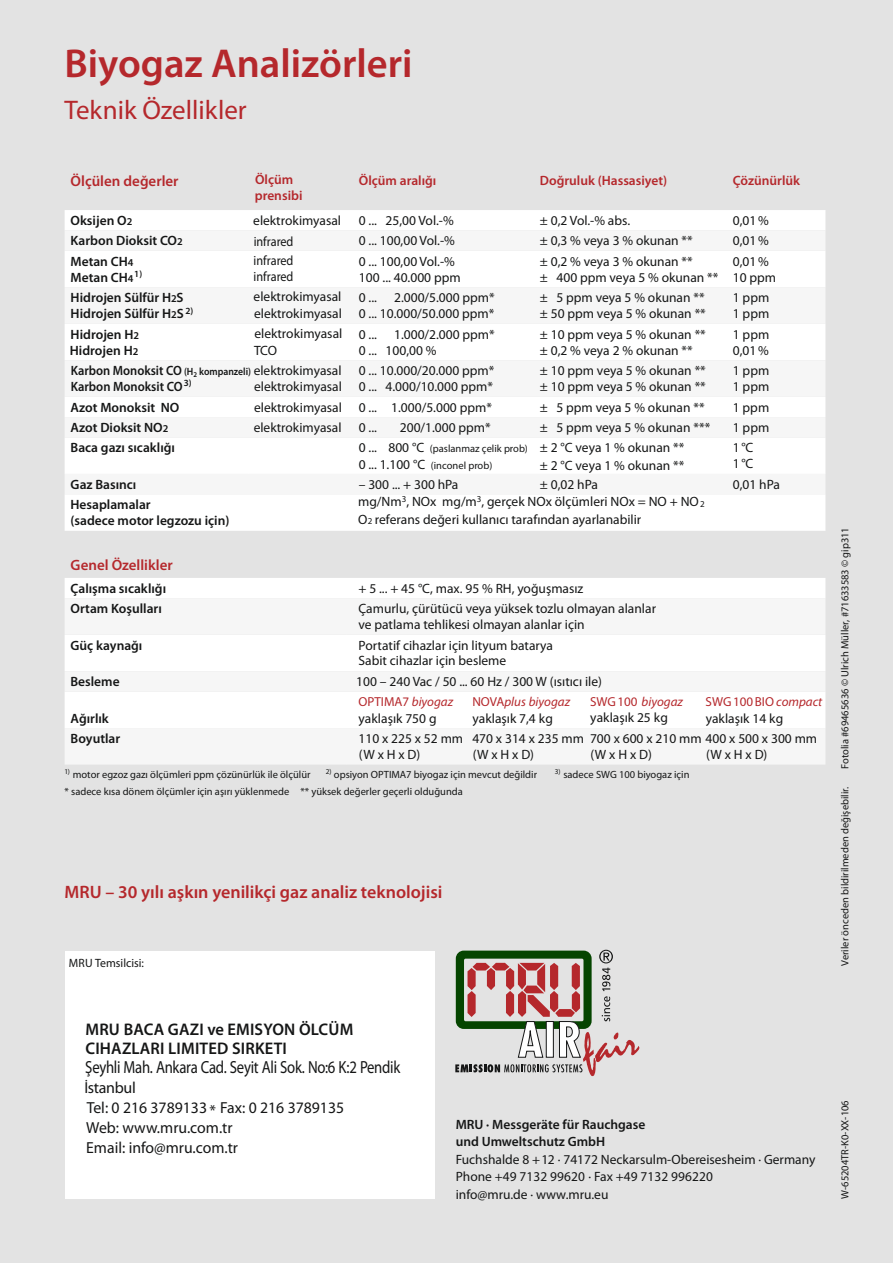
<style>
.page{position:relative;width:893px;height:1263px;background:#e3e3e3}
.page>*{position:absolute;margin:0;border:0;box-sizing:border-box;transform-origin:0 0}
.t1{font:600 40.5px "Myriad Pro";color:#b5282c}
.t2{font:27px "Myriad Pro";color:#b5282c}
.t3{font:600 18px "Myriad Pro";color:#b5282c}
.t4{font:17.55px "Myriad Pro";letter-spacing:-.02em;color:#151616;scale:.84 1}
.t5{font:600 16.8px/19.5px "Myriad Pro";letter-spacing:.01em;color:#151616}
.t6{font:16.05px/19.5px "Myriad Pro";color:#151616}
.t7{font:600 15px "Myriad Pro";color:#b5282c}
.t8{font:13.5px/16.2px "Myriad Pro";color:#151616}
.t9{font:600 13.5px/16.2px "Myriad Pro";color:#151616}
.t10{font:600 13.5px/15.3px "Myriad Pro";color:#b5282c}
.t11{font:600 13.5px "Myriad Pro";color:#151616;scale:.92 1}
.t12{font:13.5px/18.9px "Myriad Pro";color:#151616;scale:.9 1}
.t13{font:600 13.5px "Myriad Pro";color:#151616;scale:.93 1}
.t14{font:13.05px "Myriad Pro";color:#b5282c}
.t15{font:italic 13.05px "Myriad Pro";color:#b5282c}
.t16{font:12px "Myriad Pro";color:#151616}
.t17{font:10.5px/16.4px "Myriad Pro";color:#151616}
.t18{font:9px "Myriad Pro";color:#151616}
.t19{font:7.35px "Myriad Pro";color:#151616}
.t20{font:600 7.35px "Myriad Pro";color:#151616;scale:.92 1}
.s1{font-size:10.5px}
.s2{font-weight:400}
.s3{font-size:13.5px}
.s4{font-size:9px}
.s5{font-style:italic}
.s6{font-style:normal}
</style>
<div class="page">
<div style="left:65px;top:210px;width:760px;height:321px;background:#fff"></div>
<svg style="left:65px;top:230px;width:760px;height:264px;background:#fafafa"></svg>
<div style="left:65px;top:578px;width:760px;height:20px;background:#fff"></div>
<svg style="left:65px;top:598px;width:760px;height:167px;background:#f9f9f9"></svg>
<div style="left:65px;top:951px;width:369px;height:248px;background:#fff"></div>
<svg style="left:455px;top:950px;width:184px;height:126px"></svg>
<h1 class="t1" style="left:65px;top:47px;width:349px">Biyogaz Analizörleri</h1>
<h2 class="t2" style="left:65px;top:98px;width:184px">Teknik Özellikler</h2>
<p class="t7" style="left:71px;top:174px;width:109px">Ölçülen değerler</p>
<p class="t10" style="left:255px;top:173px;width:49px">Ölçüm prensibi</p>
<p class="t10" style="left:359px;top:173px;width:79px">Ölçüm aralığı</p>
<p class="t10" style="left:540px;top:173px;width:129px">Doğruluk (Hassasiyet)</p>
<p class="t10" style="left:733px;top:173px;width:69px">Çözünürlük</p>
<p class="t9" style="left:71px;top:213px;width:63px">Oksijen O<span class="s1">2</span></p>
<p class="t8" style="left:253px;top:213px;width:89px">elektrokimyasal</p>
<p class="t8" style="left:359px;top:213px;width:96px">0 ... 25,00 Vol.-%</p>
<p class="t8" style="left:540px;top:213px;width:92px">± 0,2 Vol.-% abs.</p>
<p class="t8" style="left:733px;top:213px;width:37px">0,01 %</p>
<p class="t9" style="left:71px;top:234px;width:114px">Karbon Dioksit CO<span class="s1">2</span></p>
<p class="t8" style="left:359px;top:234px;width:98px">0 ... 100,00 Vol.-%</p>
<p class="t8" style="left:540px;top:234px;width:154px">± 0,3 % veya 3 % okunan **</p>
<p class="t8" style="left:733px;top:234px;width:37px">0,01 %</p>
<p class="t9" style="left:71px;top:254px;width:73px">Metan CH<span class="s1">4<br></span>Metan CH<span class="s1">4</span><sup>1)</sup></p>
<p class="t8" style="left:359px;top:254px;width:103px">0 ... 100,00 Vol.-%<br>100 ... 40.000 ppm</p>
<p class="t8" style="left:540px;top:254px;width:180px">± 0,2 % veya 3 % okunan **<br>± 400 ppm veya 5 % okunan **</p>
<p class="t8" style="left:733px;top:254px;width:45px">0,01 %<br>10 ppm</p>
<p class="t9" style="left:71px;top:291px;width:124px">Hidrojen Sülfür H<span class="s1">2</span>S<br>Hidrojen Sülfür H<span class="s1">2</span>S <sup>2)</sup></p>
<p class="t12" style="left:254px;top:233px;width:46px">infrared infrared</p>
<p class="t12" style="left:254px;top:268px;width:46px">infrared</p>
<p class="t8" style="left:254px;top:290px;width:89px">elektrokimyasal</p>
<p class="t8" style="left:359px;top:291px;width:137px;text-align:right">2.000/5.000 ppm*<br>0 ... 10.000/50.000 ppm*</p>
<p class="t8" style="left:540px;top:291px;width:167px">± 5 ppm veya 5 % okunan ** ± 50 ppm veya 5 % okunan **</p>
<p class="t8" style="left:733px;top:291px;width:38px">1 ppm<br>1 ppm</p>
<p class="t8" style="left:359px;top:291px;width:20px">0 ...</p>
<p class="t8" style="left:254px;top:305px;width:90px;line-height:20.1px">elektrokimyasal elektrokimyasal</p>
<p class="t11" style="left:71px;top:365px;width:296px">Karbon Monoksit CO <span class="s1">(H kompanzeli)</span> <span class="s2">elektrokimyasal</span></p>
<p class="t9" style="left:70px;top:327px;width:71px;line-height:16.6px">Hidrojen H<span class="s1">2<br></span>Hidrojen H<span class="s1">2</span></p>
<p class="t8" style="left:359px;top:327px;width:137px;text-indent:35px">1.000/2.000 ppm*<br>0 ... 100,00 %</p>
<p class="t8" style="left:540px;top:327px;width:167px">± 10 ppm veya 5 % okunan ** ± 0,2 % veya 2 % okunan **</p>
<p class="t8" style="left:733px;top:327px;width:38px">1 ppm<br>0,01 %</p>
<p class="t8" style="left:359px;top:327px;width:20px">0 ...</p>
<p class="t8" style="left:254px;top:343px;width:24px">TCO</p>
<p class="t8" style="left:359px;top:364px;width:137px">0 ... 10.000/20.000 ppm*<br>0 ... 4.000/10.000 ppm*</p>
<p class="t8" style="left:540px;top:364px;width:167px">± 10 ppm veya 5 % okunan ** ± 10 ppm veya 5 % okunan **</p>
<p class="t8" style="left:733px;top:364px;width:38px">1 ppm<br>1 ppm</p>
<p class="t20" style="left:193px;top:372px;width:5px">2</p>
<p class="t13" style="left:71px;top:381px;width:132px">Karbon Monoksit CO <sup>3)</sup></p>
<p class="t8" style="left:254px;top:380px;width:89px">elektrokimyasal</p>
<p class="t9" style="left:71px;top:400px;width:110px">Azot Monoksit NO</p>
<p class="t8" style="left:254px;top:398px;width:90px;line-height:20.5px">elektrokimyasal elektrokimyasal</p>
<p class="t8" style="left:359px;top:400px;width:135px">0 ... 1.000/5.000 ppm*</p>
<p class="t8" style="left:540px;top:400px;width:166px">± 5 ppm veya 5 % okunan **</p>
<p class="t8" style="left:733px;top:400px;width:38px">1 ppm</p>
<p class="t9" style="left:71px;top:420px;width:99px">Azot Dioksit NO<span class="s1">2</span></p>
<p class="t8" style="left:359px;top:420px;width:20px">0 ...</p>
<p class="t8" style="left:400px;top:420px;width:92px">200/1.000 ppm*</p>
<p class="t8" style="left:540px;top:420px;width:172px">± 5 ppm veya 5 % okunan ***</p>
<p class="t8" style="left:733px;top:420px;width:38px">1 ppm</p>
<p class="t9" style="left:71px;top:441px;width:106px">Baca gazı sıcaklığı</p>
<p class="t17" style="left:359px;top:441px;width:171px"><span class="s3">0 ... 800 °C</span> (paslanmaz çelik prob)<br><span class="s3">0 ... 1.100 °C</span> (inconel prob)</p>
<p class="t8" style="left:540px;top:440px;width:146px;line-height:17.4px">± 2 °C veya 1 % okunan ** ± 2 °C veya 1 % okunan **</p>
<p class="t8" style="left:733px;top:441px;width:22px">1 °C<br>1 °C</p>
<p class="t9" style="left:71px;top:477px;width:67px">Gaz Basıncı</p>
<p class="t8" style="left:359px;top:477px;width:101px">– 300 ... + 300 hPa</p>
<p class="t8" style="left:540px;top:477px;width:60px">± 0,02 hPa</p>
<p class="t8" style="left:733px;top:477px;width:49px">0,01 hPa</p>
<p class="t9" style="left:71px;top:498px;width:160px">Hesaplamalar<br>(sadece motor legzozu için)</p>
<p class="t8" style="left:358px;top:495px;width:342px">mg/Nm , NOx mg/m , gerçek NOx ölçümleri NOx = NO + NO</p>
<p class="t18" style="left:402px;top:495px;width:6px">3</p>
<p class="t18" style="left:477px;top:495px;width:6px">3</p>
<p class="t18" style="left:700px;top:501px;width:6px">2</p>
<p class="t8" style="left:358px;top:513px;width:285px">O<span class="s4">2</span> referans değeri kullanıcı tarafından ayarlanabilir</p>
<p class="t7" style="left:71px;top:559px;width:104px">Genel Özellikler</p>
<p class="t9" style="left:71px;top:579px;width:97px;line-height:20.2px">Çalışma sıcaklığı<br>Ortam Koşulları</p>
<p class="t9" style="left:71px;top:638px;width:73px">Güç kaynağı</p>
<p class="t9" style="left:70px;top:675px;width:51px">Besleme</p>
<p class="t9" style="left:71px;top:709px;width:51px;line-height:20.2px">Ağırlık<br>Boyutlar</p>
<p class="t8" style="left:358px;top:579px;width:299px;line-height:20.2px">+ 5 ... + 45 °C, max. 95 % RH, yoğuşmasız<br>Çamurlu, çürütücü veya yüksek tozlu olmayan alanlar</p>
<p class="t8" style="left:358px;top:616px;width:228px;line-height:20.2px">ve patlama tehlikesi olmayan alanlar için<br>Portatif cihazlar için lityum batarya</p>
<p class="t8" style="left:356px;top:651px;width:247px;line-height:21px">Sabit cihazlar için besleme<br>100 – 240 Vac / 50 ... 60 Hz / 300 W (ısıtıcı ile)</p>
<p class="t14" style="left:358px;top:697px;width:96px">OPTIMA7 <span class="s5">biyogaz</span></p>
<p class="t8" style="left:359px;top:711px;width:79px">yaklaşık 750 g</p>
<p class="t15" style="left:590px;top:696px;width:94px"><span class="s6">SWG 100</span> biyogaz</p>
<p class="t8" style="left:590px;top:711px;width:79px">yaklaşık 25 kg</p>
<p class="t15" style="left:472px;top:697px;width:99px"><span class="s6">NOVA</span>plus biyogaz</p>
<p class="t8" style="left:472px;top:711px;width:82px">yaklaşık 7,4 kg</p>
<p class="t14" style="left:706px;top:697px;width:118px">SWG 100 BIO <span class="s5">compact</span></p>
<p class="t8" style="left:706px;top:711px;width:79px">yaklaşık 14 kg</p>
<p class="t8" style="left:358px;top:731px;width:106px">110 x 225 x 52 mm (W x H x D)</p>
<p class="t8" style="left:472px;top:731px;width:113px">470 x 314 x 235 mm (W x H x D)</p>
<p class="t8" style="left:590px;top:731px;width:229px">700 x 600 x 210 mm 400 x 500 x 300 mm (W x H x D)</p>
<p class="t8" style="left:706px;top:748px;width:63px">(W x H x D)</p>
<p class="t17" style="left:65px;top:767px;width:247px"><sup>1)</sup> motor egzoz gazı ölçümleri ppm çözünürlük ile ölçülür</p>
<p class="t17" style="left:334px;top:767px;width:205px">opsiyon OPTIMA7 biyogaz için mevcut değildir</p>
<p class="t17" style="left:563px;top:767px;width:128px">sadece SWG 100 biyogaz için</p>
<p class="t19" style="left:326px;top:768px;width:7px">2)</p>
<p class="t19" style="left:555px;top:768px;width:7px">3)</p>
<p class="t17" style="left:65px;top:784px;width:400px">* sadece kısa dönem ölçümler için aşırı yüklenmede ** yüksek değerler geçerli olduğunda</p>
<h3 class="t3" style="left:65px;top:884px;width:379px">MRU – 30 yılı aşkın yenilikçi gaz analiz teknolojisi</h3>
<p class="t16" style="left:69px;top:958px;width:77px">MRU Temsilcisi:</p>
<p class="t17" style="left:838px;top:769px;width:243px;rotate:-90deg">Fotolia #69465636 © Ulrich Müller, #71633583 © gip311</p>
<p class="t17" style="left:838px;top:966px;width:180px;rotate:-90deg">Veriler önceden bildirilmeden değişebilir.</p>
<p class="t5" style="left:86px;top:1021px;width:269px">MRU BACA GAZI ve EMISYON ÖLCÜM<br>CIHAZLARI LIMITED SIRKETI</p>
<p class="t4" style="left:85px;top:1060px;width:376px">Şeyhli Mah. Ankara Cad. Seyit Ali Sok. No:6 K:2 Pendik</p>
<p class="t6" style="left:84px;top:1079px;width:261px">İstanbul<br>Tel: 0 216 3789133 Fax: 0 216 3789135</p>
<p class="t6" style="left:86px;top:1103px;width:148px;line-height:17.5px;text-indent:123px">*<br>Web: www.mru.com.tr</p>
<p class="t6" style="left:86px;top:1139px;width:153px">Email: info@mru.com.tr</p>
<p class="t9" style="left:456px;top:1116px;width:191px;line-height:17.5px">MRU · Messgeräte für Rauchgase und Umweltschutz GmbH</p>
<p class="t8" style="left:456px;top:1151px;width:361px;line-height:17.5px">Fuchshalde 8 + 12 · 74172 Neckarsulm-Obereisesheim · Germany<br>Phone +49 7132 99620 · Fax +49 7132 996220<br>info@mru.de · www.mru.eu</p>
<p class="t17" style="left:838px;top:1199px;width:100px;rotate:-90deg">W-65204TR-K0-XX-106</p>
</div>
